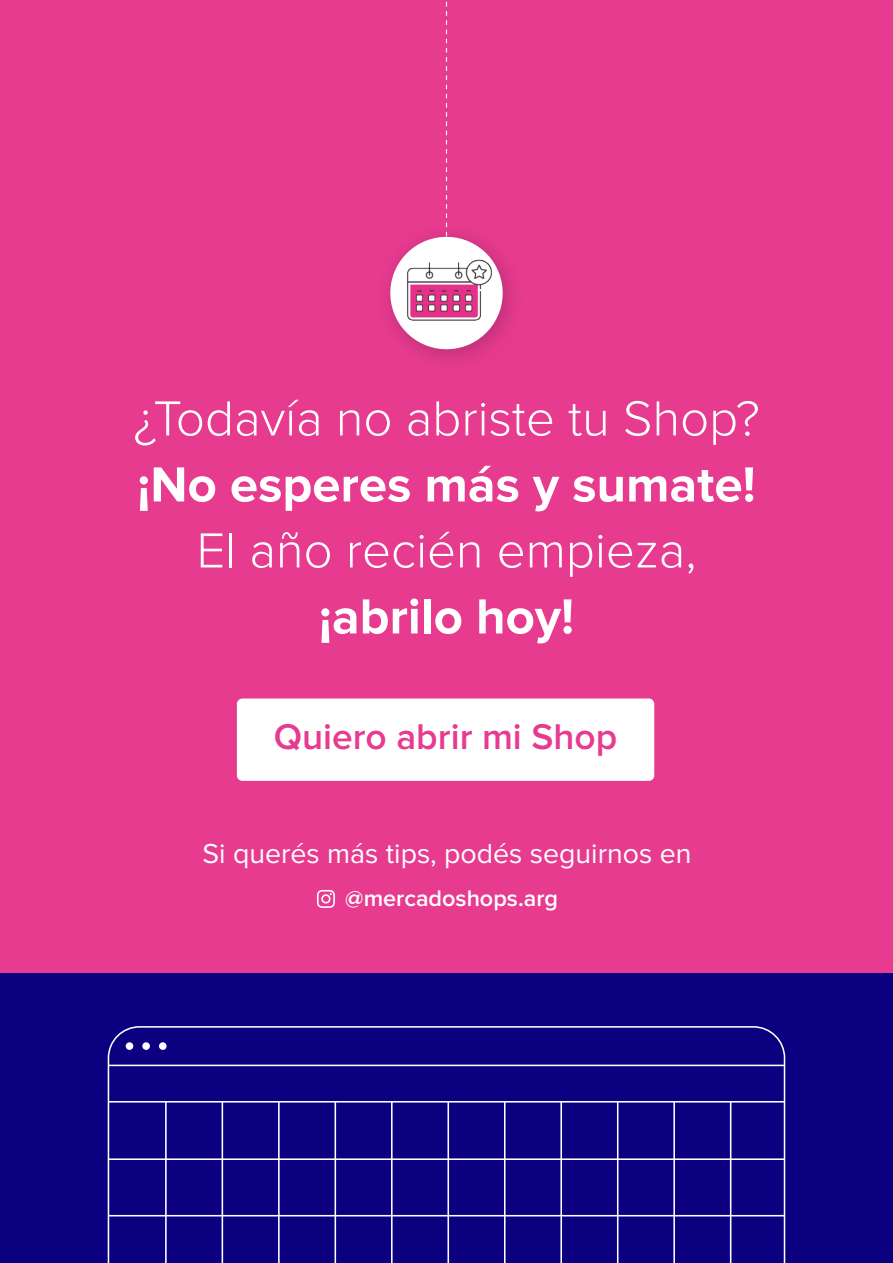
<style>
.page{position:relative;width:893px;height:1263px;background:#fff}
.page>*{position:absolute;margin:0;border:0;box-sizing:border-box;transform-origin:0 0}
.t1{font:300 51px "Proxima Nova";color:#fff}
.t2{font:700 51px "Proxima Nova";color:#fff}
.t3{font:600 37.05px "Proxima Nova";color:#e73b90}
.t4{font:28.5px "Proxima Nova";color:#fff}
.t5{font:600 23.4px "Proxima Nova";color:#fff}
</style>
<div class="page">
<div style="left:0;top:0;width:893px;height:973px;background:#e73b90"></div>
<div style="left:0;top:973px;width:893px;height:290px;background:#0a0080"></div>
<div style="left:237px;top:698px;width:417px;height:83px;background:#fff;border-radius:6px"></div>
<svg style="left:317px;top:890px;width:18px;height:18px"></svg>
<svg style="left:108px;top:1026px;width:677px;height:237px"></svg>
<svg style="left:386px;top:1px;width:121px;height:352px"></svg>
<img style="left:400px;top:240px;width:99px;height:100px">
<p class="t1" style="left:133px;top:389px;width:628px">¿Todavía no abriste tu Shop?</p>
<p class="t2" style="left:137px;top:455px;width:620px">¡No esperes más y sumate!</p>
<p class="t1" style="left:197px;top:521px;width:501px">El año recién empieza,</p>
<p class="t2" style="left:319px;top:587px;width:257px">¡abrilo hoy!</p>
<p class="t3" style="left:274px;top:715px;width:345px">Quiero abrir mi Shop</p>
<p class="t4" style="left:203px;top:837px;width:490px">Si querés más tips, podés seguirnos en</p>
<p class="t5" style="left:345px;top:884px;width:214px">@mercadoshops.arg</p>
</div>
